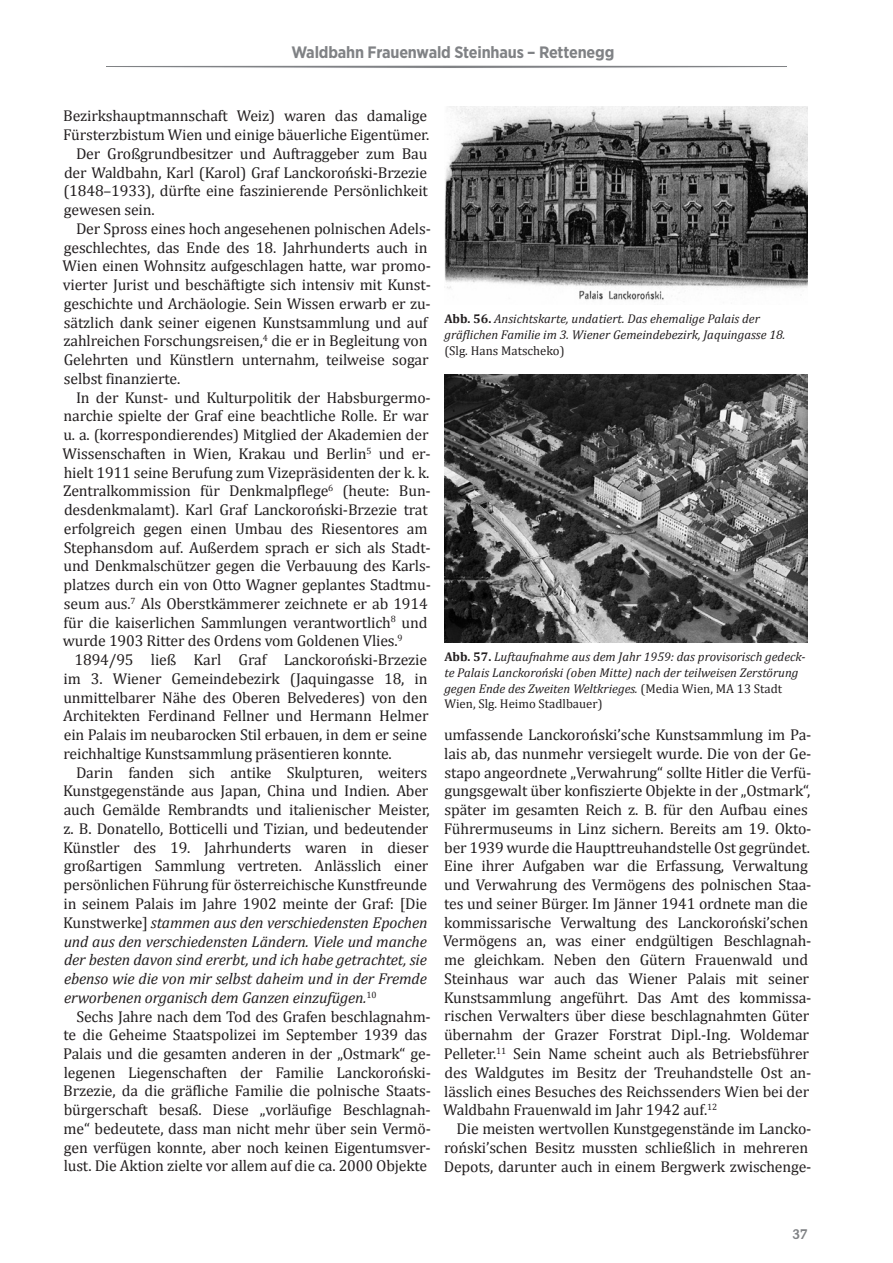
<style>
.page{position:relative;width:893px;height:1263px;background:#fff}
.page>*{position:absolute;margin:0;border:0;box-sizing:border-box;transform-origin:0 0}
.t1{font:700 16.5px "Gotham Narrow";letter-spacing:-.01em;color:#808285}
.t2{font:15.75px/18.8px "Cambria";letter-spacing:-.01em;color:#231f20}
.t3{font:italic 15.75px "Cambria";letter-spacing:-.01em;color:#231f20}
.t4{font:700 15px "Corporate E";color:#808285}
.t5{font:italic 12.75px/15.8px "Cambria";color:#231f20}
.t6{font:12.75px "Cambria";color:#231f20}
.s1{font-style:normal}
.s2{font-weight:700;font-style:normal}
</style>
<div class="page">
<div style="left:106px;top:66px;width:681px;height:2px;background:#808285;border:2px solid #fff"></div>
<img style="left:444px;top:106px;width:364px;height:194px">
<img style="left:444px;top:375px;width:364px;height:268px">
<p class="t1" style="left:291px;top:41px;width:324px">Waldbahn Frauenwald Steinhaus – Rettenegg</p>
<p class="t2" style="left:63px;top:106px;width:365px">Bezirkshauptmannschaft Weiz) waren das damalige</p>
<p class="t2" style="left:63px;top:125px;width:368px">Fürsterzbistum Wien und einige bäuerliche Eigentümer.</p>
<p class="t2" style="left:76px;top:144px;width:353px">Der Großgrundbesitzer und Auftraggeber zum Bau</p>
<p class="t2" style="left:64px;top:163px;width:365px">der Waldbahn, Karl (Karol) Graf Lanckoroński-Brzezie</p>
<p class="t2" style="left:63px;top:181px;width:366px">(1848–1933), dürfte eine faszinierende Persönlichkeit</p>
<p class="t2" style="left:64px;top:200px;width:92px">gewesen sein.</p>
<p class="t2" style="left:76px;top:219px;width:356px">Der Spross eines hoch angesehenen polnischen Adels-</p>
<p class="t2" style="left:64px;top:238px;width:365px">geschlechtes, das Ende des 18. Jahrhunderts auch in</p>
<p class="t2" style="left:63px;top:256px;width:370px">Wien einen Wohnsitz aufgeschlagen hatte, war promo-</p>
<p class="t2" style="left:63px;top:275px;width:370px">vierter Jurist und beschäftigte sich intensiv mit Kunst-</p>
<p class="t2" style="left:64px;top:294px;width:368px">geschichte und Archäologie. Sein Wissen erwarb er zu-</p>
<p class="t2" style="left:64px;top:313px;width:365px">sätzlich dank seiner eigenen Kunstsammlung und auf</p>
<p class="t2" style="left:64px;top:331px;width:365px">zahlreichen Forschungsreisen,<sup>4</sup> die er in Begleitung von</p>
<p class="t2" style="left:64px;top:350px;width:366px">Gelehrten und Künstlern unternahm, teilweise sogar</p>
<p class="t2" style="left:64px;top:369px;width:118px">selbst finanzierte.</p>
<p class="t2" style="left:76px;top:388px;width:356px">In der Kunst- und Kulturpolitik der Habsburgermo-</p>
<p class="t2" style="left:64px;top:407px;width:366px">narchie spielte der Graf eine beachtliche Rolle. Er war</p>
<p class="t2" style="left:63px;top:425px;width:367px">u. a. (korrespondierendes) Mitglied der Akademien der</p>
<p class="t2" style="left:63px;top:444px;width:370px">Wissenschaften in Wien, Krakau und Berlin<sup>5</sup> und er-</p>
<p class="t2" style="left:64px;top:463px;width:367px">hielt 1911 seine Berufung zum Vizepräsidenten der k. k.</p>
<p class="t2" style="left:63px;top:482px;width:369px">Zentralkommission für Denkmalpflege<sup>6</sup> (heute: Bun-</p>
<p class="t2" style="left:64px;top:500px;width:365px">desdenkmalamt). Karl Graf Lanckoroński-Brzezie trat</p>
<p class="t2" style="left:64px;top:519px;width:365px">erfolgreich gegen einen Umbau des Riesentores am</p>
<p class="t2" style="left:64px;top:538px;width:369px">Stephansdom auf. Außerdem sprach er sich als Stadt-</p>
<p class="t2" style="left:63px;top:557px;width:369px">und Denkmalschützer gegen die Verbauung des Karls-</p>
<p class="t2" style="left:64px;top:575px;width:369px">platzes durch ein von Otto Wagner geplantes Stadtmu-</p>
<p class="t2" style="left:64px;top:594px;width:365px">seum aus.<sup>7</sup> Als Oberstkämmerer zeichnete er ab 1914</p>
<p class="t2" style="left:64px;top:613px;width:365px">für die kaiserlichen Sammlungen verantwortlich<sup>8</sup> und</p>
<p class="t2" style="left:63px;top:632px;width:341px">wurde 1903 Ritter des Ordens vom Goldenen Vlies.<sup>9</sup></p>
<p class="t2" style="left:75px;top:650px;width:354px">1894/95 ließ Karl Graf Lanckoroński-Brzezie</p>
<p class="t2" style="left:64px;top:669px;width:365px">im 3. Wiener Gemeindebezirk (Jaquingasse 18, in</p>
<p class="t2" style="left:63px;top:688px;width:366px">unmittelbarer Nähe des Oberen Belvederes) von den</p>
<p class="t2" style="left:63px;top:707px;width:367px">Architekten Ferdinand Fellner und Hermann Helmer</p>
<p class="t2" style="left:64px;top:725px;width:365px">ein Palais im neubarocken Stil erbauen, in dem er seine</p>
<p class="t2" style="left:64px;top:744px;width:330px">reichhaltige Kunstsammlung präsentieren konnte.</p>
<p class="t2" style="left:76px;top:763px;width:353px">Darin fanden sich antike Skulpturen, weiters</p>
<p class="t2" style="left:63px;top:782px;width:367px">Kunstgegenstände aus Japan, China und Indien. Aber</p>
<p class="t2" style="left:64px;top:800px;width:368px">auch Gemälde Rembrandts und italienischer Meister,</p>
<p class="t2" style="left:64px;top:819px;width:366px">z. B. Donatello, Botticelli und Tizian, und bedeutender</p>
<p class="t2" style="left:63px;top:838px;width:367px">Künstler des 19. Jahrhunderts waren in dieser</p>
<p class="t2" style="left:64px;top:856px;width:366px">großartigen Sammlung vertreten. Anlässlich einer</p>
<p class="t2" style="left:64px;top:875px;width:365px">persönlichen Führung für österreichische Kunstfreunde</p>
<p class="t2" style="left:64px;top:894px;width:365px">in seinem Palais im Jahre 1902 meinte der Graf: [Die</p>
<p class="t3" style="left:63px;top:911px;width:366px"><span class="s1">Kunstwerke]</span> stammen aus den verschiedensten Epochen</p>
<p class="t3" style="left:64px;top:930px;width:365px">und aus den verschiedensten Ländern. Viele und manche</p>
<p class="t3" style="left:64px;top:949px;width:364px">der besten davon sind ererbt, und ich habe getrachtet, sie</p>
<p class="t3" style="left:64px;top:967px;width:364px">ebenso wie die von mir selbst daheim und in der Fremde</p>
<p class="t3" style="left:64px;top:986px;width:314px">erworbenen organisch dem Ganzen einzufügen.<sup>10</sup></p>
<p class="t2" style="left:76px;top:1007px;width:356px">Sechs Jahre nach dem Tod des Grafen beschlagnahm-</p>
<p class="t2" style="left:64px;top:1025px;width:365px">te die Geheime Staatspolizei im September 1939 das</p>
<p class="t2" style="left:63px;top:1044px;width:369px">Palais und die gesamten anderen in der „Ostmark“ ge-</p>
<p class="t2" style="left:64px;top:1063px;width:369px">legenen Liegenschaften der Familie Lanckoroński-</p>
<p class="t2" style="left:63px;top:1082px;width:369px">Brzezie, da die gräfliche Familie die polnische Staats-</p>
<p class="t2" style="left:64px;top:1100px;width:369px">bürgerschaft besaß. Diese „vorläufige Beschlagnah-</p>
<p class="t2" style="left:64px;top:1119px;width:369px">me“ bedeutete, dass man nicht mehr über sein Vermö-</p>
<p class="t2" style="left:64px;top:1138px;width:368px">gen verfügen konnte, aber noch keinen Eigentumsver-</p>
<p class="t2" style="left:64px;top:1157px;width:365px">lust. Die Aktion zielte vor allem auf die ca. 2000 Objekte</p>
<p class="t5" style="left:444px;top:310px;width:343px"><span class="s2">Abb. 56.</span> Ansichtskarte, undatiert. Das ehemalige Palais der gräflichen Familie im 3. Wiener Gemeindebezirk, Jaquingasse 18.</p>
<p class="t6" style="left:444px;top:343px;width:122px">(Slg. Hans Matscheko)</p>
<p class="t5" style="left:444px;top:648px;width:363px"><span class="s2">Abb. 57.</span> Luftaufnahme aus dem Jahr 1959: das provisorisch gedeck&shy;te Palais Lanckoroński (oben Mitte) nach der teilweisen Zerstörung gegen Ende des Zweiten Weltkrieges. <span class="s1">(Media Wien, MA 13 Stadt Wien, Slg. Heimo Stadlbauer)</span></p>
<p class="t2" style="left:443px;top:725px;width:370px">umfassende Lanckoroński’sche Kunstsammlung im Pa&shy;lais ab, das nunmehr versiegelt wurde. Die von der Ge&shy;stapo angeordnete „Verwahrung“ sollte Hitler die Verfü&shy;gungsgewalt über konfiszierte Objekte in der „Ostmark“, später im gesamten Reich z. B. für den Aufbau eines Führermuseums in Linz sichern. Bereits am 19. Okto&shy;ber 1939 wurde die Haupttreuhandstelle Ost gegründet.<br>Eine ihrer Aufgaben war die Erfassung, Verwaltung und Verwahrung des Vermögens des polnischen Staa&shy;tes und seiner Bürger. Im Jänner 1941 ordnete man die kommissarische Verwaltung des Lanckoroński’schen Vermögens an, was einer endgültigen Beschlagnah&shy;me gleichkam. Neben den Gütern Frauenwald und Steinhaus war auch das Wiener Palais mit seiner Kunstsammlung angeführt. Das Amt des kommissa&shy;rischen Verwalters über diese beschlagnahmten Güter übernahm der Grazer Forstrat Dipl.-Ing. Woldemar Pelleter.<sup>11</sup> Sein Name scheint auch als Betriebsführer des Waldgutes im Besitz der Treuhandstelle Ost an&shy;lässlich eines Besuches des Reichssenders Wien bei der Waldbahn Frauenwald im Jahr 1942 auf.<sup>12</sup></p>
<p class="t2" style="left:444px;top:1119px;width:369px;text-indent:13px">Die meisten wertvollen Kunstgegenstände im Lancko&shy;roński’schen Besitz mussten schließlich in mehreren<br>Depots, darunter auch in einem Bergwerk zwischenge-</p>
<p class="t4" style="left:792px;top:1226px;width:17px">37</p>
</div>
